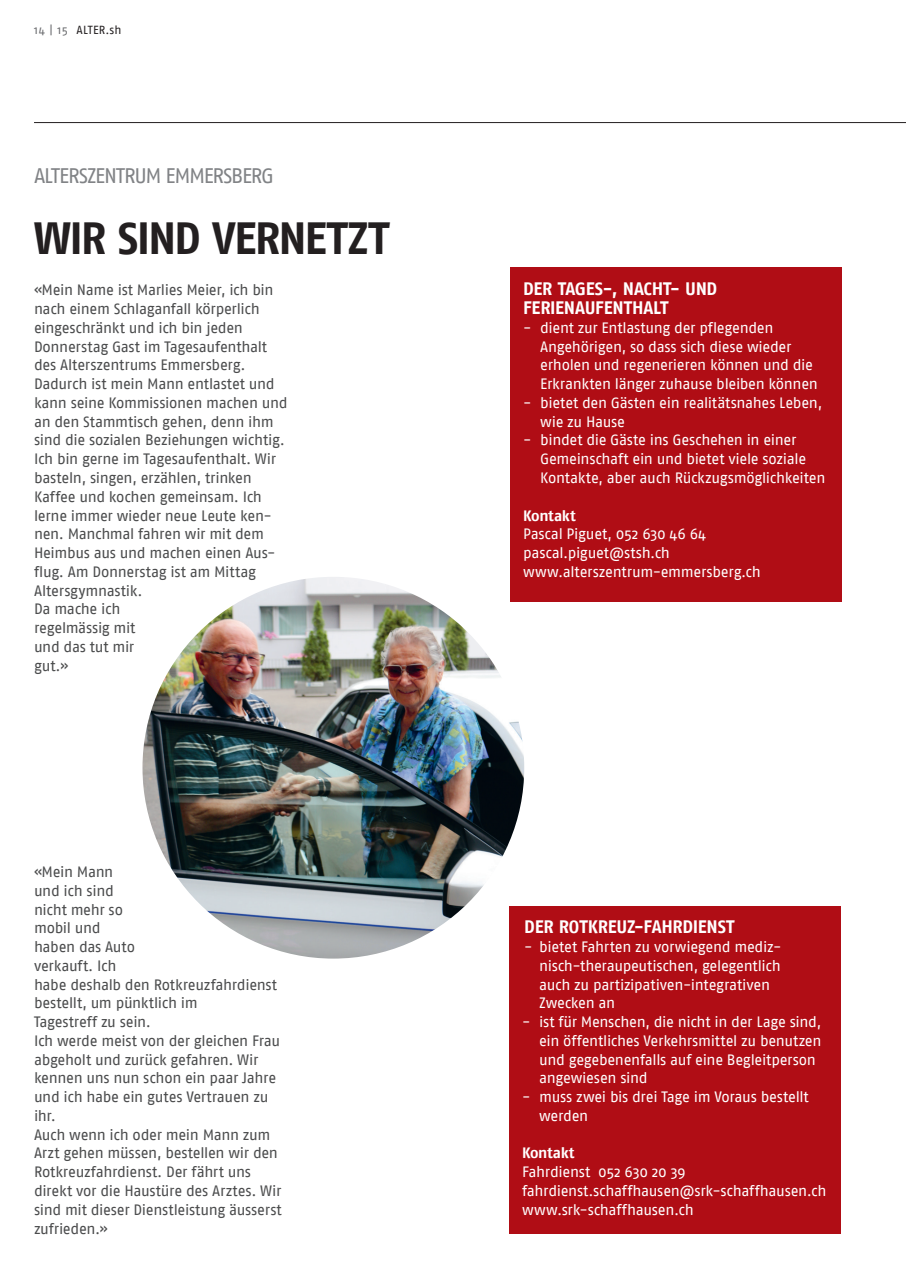
<style>
.page{position:relative;width:906px;height:1285px;background:#fff}
.page>*{position:absolute;margin:0;border:0;box-sizing:border-box;transform-origin:0 0}
.t1{font:700 45px "Fago No";letter-spacing:-.04em;color:#231f20}
.t2{font:21px "Fago No";letter-spacing:-.06em;color:#818386}
.t3{font:700 18px/18.8px "Fago No";letter-spacing:-.015em;color:#fff}
.t4{font:15px/18.8px "Fago No";letter-spacing:-.025em;color:#4b4c4d}
.t5{font:15px/18.8px "Fago No";letter-spacing:-.025em;color:#fff}
.t6{font:700 15px "Fago No";letter-spacing:-.02em;color:#fff}
.t7{font:11.7px "Fago No";letter-spacing:.02em;color:#231f20}
.s1{color:#6c6d70}
</style>
<div class="page">
<div style="left:510px;top:267px;width:332px;height:335px;background:#b00d15"></div>
<div style="left:509px;top:906px;width:332px;height:327px;background:#b00d15"></div>
<img style="left:142px;top:576px;width:382px;height:382px;border-radius:191px">
<hr style="left:34px;top:122px;width:872px;height:1px;background:#231f20">
<p class="t7" style="left:34px;top:23px;width:89px"><span class="s1">14 | 15</span> ALTER.sh</p>
<h2 class="t2" style="left:34px;top:163px;width:242px">ALTERSZENTRUM EMMERSBERG</h2>
<h1 class="t1" style="left:34px;top:211px;width:357px">WIR SIND VERNETZT</h1>
<p class="t4" style="left:34px;top:280px;width:255px">«Mein Name ist Marlies Meier, ich bin nach einem Schlaganfall körperlich eingeschränkt und ich bin jeden<br>Donnerstag Gast im Tagesaufenthalt des Alterszentrums Emmersberg.<br>Dadurch ist mein Mann entlastet und kann seine Kommissionen machen und an den Stammtisch gehen, denn ihm sind die sozialen Beziehungen wichtig.<br>Ich bin gerne im Tagesaufenthalt. Wir basteln, singen, erzählen, trinken<br>Kaffee und kochen gemeinsam. Ich lerne immer wieder neue Leute ken&shy;nen. Manchmal fahren wir mit dem<br>Heimbus aus und machen einen Aus&shy;flug. Am Donnerstag ist am Mittag<br>Altersgymnastik.<br>Da mache ich<br>regelmässig mit<br>und das tut mir<br>gut.»</p>
<p class="t4" style="left:34px;top:862px;width:249px">«Mein Mann<br>und ich sind<br>nicht mehr so<br>mobil und<br>haben das Auto<br>verkauft. Ich<br>habe deshalb den Rotkreuzfahrdienst bestellt, um pünktlich im<br>Tagestreff zu sein.<br>Ich werde meist von der gleichen Frau abgeholt und zurück gefahren. Wir kennen uns nun schon ein paar Jahre und ich habe ein gutes Vertrauen zu ihr.<br>Auch wenn ich oder mein Mann zum<br>Arzt gehen müssen, bestellen wir den<br>Rotkreuzfahrdienst. Der fährt uns direkt vor die Haustüre des Arztes. Wir sind mit dieser Dienstleistung äusserst zufrieden.»</p>
<p class="t3" style="left:523px;top:279px;width:196px">DER TAGES-, NACHT- UND<br>FERIENAUFENTHALT</p>
<p class="t5" style="left:540px;top:318px;width:279px;text-indent:-17px">- dient zur Entlastung der pflegenden Angehörigen, so dass sich diese wieder erholen und regenerieren können und die Erkrankten länger zuhause bleiben können</p>
<p class="t5" style="left:540px;top:393px;width:283px;text-indent:-17px">- ---bietet den Gästen ein realitätsnahes Leben, wie zu Hause</p>
<p class="t5" style="left:540px;top:430px;width:287px;text-indent:-17px">- bindet die Gäste ins Geschehen in einer<br>Gemeinschaft ein und bietet viele soziale<br>Kontakte, aber auch Rückzugsmöglichkeiten</p>
<p class="t6" style="left:523px;top:506px;width:54px">Kontakt</p>
<p class="t5" style="left:523px;top:524px;width:239px">Pascal Piguet, 052 630 46 64 pascal.piguet@stsh.ch www.alterszentrum-emmersberg.ch</p>
<p class="t3" style="left:524px;top:917px;width:212px">DER ROTKREUZ-FAHRDIENST</p>
<p class="t5" style="left:539px;top:937px;width:244px;text-indent:-15px">- bietet Fahrten zu vorwiegend mediz&shy;nisch-theraupeutischen, gelegentlich auch zu partizipativen-integrativen<br>Zwecken an</p>
<p class="t5" style="left:539px;top:1012px;width:284px;text-indent:-17px">- ist für Menschen, die nicht in der Lage sind, ein öffentliches Verkehrsmittel zu benutzen und gegebenenfalls auf eine Begleitperson angewiesen sind</p>
<p class="t5" style="left:539px;top:1087px;width:271px;text-indent:-17px">- muss zwei bis drei Tage im Voraus bestellt werden</p>
<p class="t6" style="left:522px;top:1144px;width:54px">Kontakt</p>
<p class="t5" style="left:522px;top:1162px;width:306px">Fahrdienst 052 630 20 39 fahrdienst.schaffhausen@srk-schaffhausen.ch www.srk-schaffhausen.ch</p>
</div>
